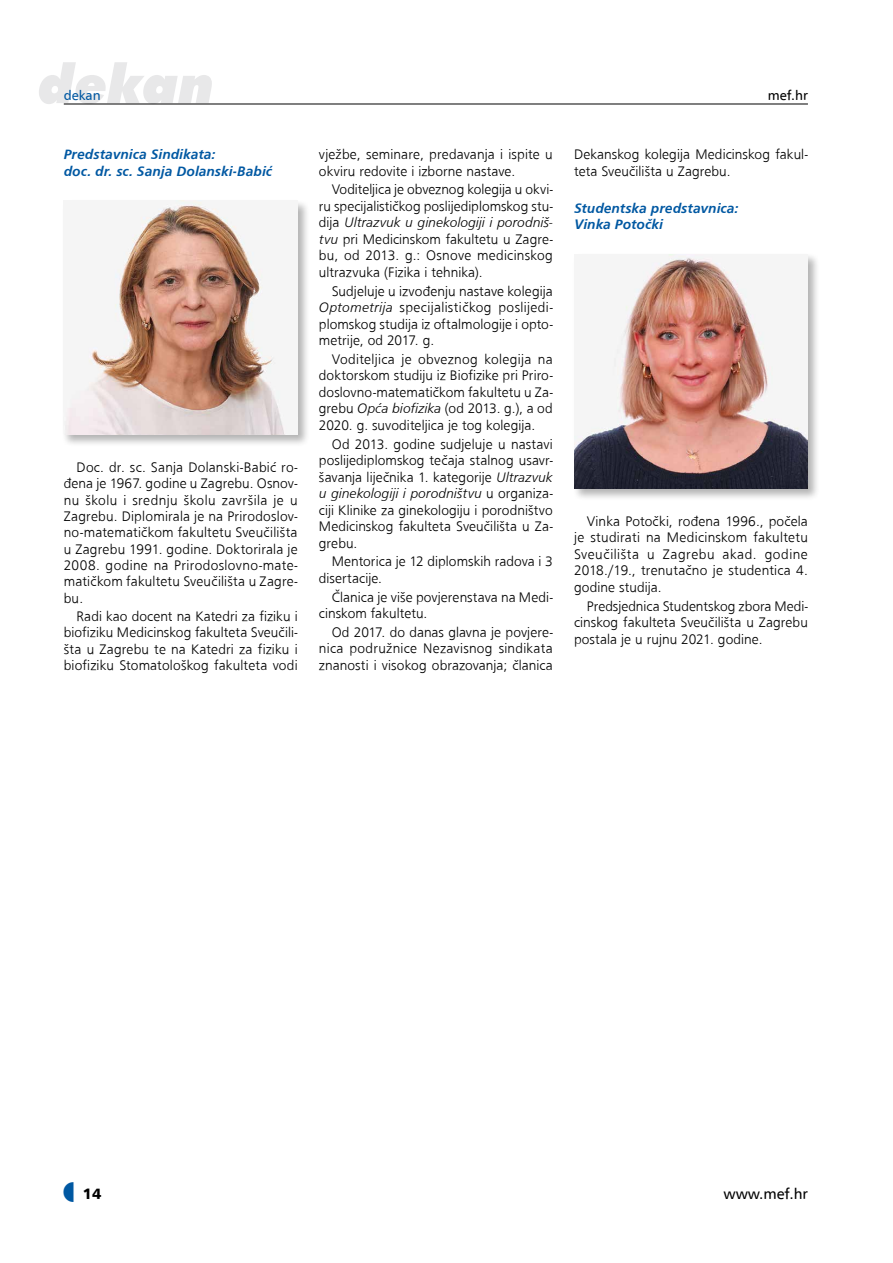
<style>
.page{position:relative;width:893px;height:1263px;background:#fff}
.page>*{position:absolute;margin:0;border:0;box-sizing:border-box;transform-origin:0 0}
.t1{font:italic 900 54px "Futura BT";color:#e8e8e9}
.t2{font:15px "A Frutiger";color:#000}
.t3{font:900 15px "A Frutiger";color:#000}
.t4{font:500 14.25px/16.5px "Frugal Sans Light DTC";letter-spacing:.005em;color:#000;text-align:justify}
.t5{font:500 14.25px/16.5px "Frugal Sans Bold Italic DTC";letter-spacing:.005em;color:#0058a2}
.t6{font:500 14.25px "Frugal Sans Light Italic DTC";color:#000}
.t7{font:13.5px "A Frutiger";color:#000}
.t8{font:13.5px "A Frutiger";color:#0058a2}
.s1{font-family:"Frugal Sans Light DTC"}
.s2{font-family:"Frugal Sans Light Italic DTC"}
</style>
<div class="page">
<hr style="left:64px;top:104px;width:744px;height:1px;background:#000">
<div style="left:62px;top:199px;width:248px;height:248px;background:#000;opacity:.3"></div>
<img style="left:64px;top:201px;width:234px;height:234px">
<div style="left:572px;top:253px;width:248px;height:248px;background:#000;opacity:.3"></div>
<img style="left:574px;top:255px;width:234px;height:234px">
<h1 class="t1" style="left:38px;top:51px;width:178px">dekan</h1>
<p class="t8" style="left:64px;top:87px;width:38px">dekan</p>
<p class="t7" style="left:768px;top:87px;width:42px">mef.hr</p>
<p class="t5" style="left:64px;top:146px;width:210px">Predstavnica Sindikata:<br>doc. dr. sc. Sanja Dolanski-Babić</p>
<p class="t4" style="left:64px;top:459px;width:235px;text-indent:13px">Doc. dr. sc. Sanja Dolanski-Babić ro&shy;đena je 1967. godine u Zagrebu. Osnov&shy;nu školu i srednju školu završila je u Zagrebu. Diplomirala je na Prirodoslov&shy;no-matematičkom fakultetu Sveučilišta u Zagrebu 1991. godine. Doktorirala je 2008. godine na Prirodoslovno-mate&shy;matičkom fakultetu Sveučilišta u Zagre&shy;bu.</p>
<p class="t4" style="left:64px;top:608px;width:235px;text-indent:13px">Radi kao docent na Katedri za fiziku i biofiziku Medicinskog fakulteta Sveučili&shy;šta u Zagrebu te na Katedri za fiziku i biofiziku Stomatološkog fakulteta vodi</p>
<p class="t4" style="left:319px;top:146px;width:235px">vježbe, seminare, predavanja i ispite u okviru redovite i izborne nastave.</p>
<p class="t4" style="left:319px;top:181px;width:235px;text-align:right">Voditeljica je obveznog kolegija u okvi&shy;ru specijalističkog poslijediplomskog stu-</p>
<p class="t6" style="left:319px;top:214px;width:235px"><span class="s1">dija</span> Ultrazvuk u ginekologiji i porodniš-</p>
<p class="t4" style="left:319px;top:231px;width:235px"><span class="s2">tvu</span> pri Medicinskom fakultetu u Zagre&shy;bu, od 2013. g.: Osnove medicinskog ultrazvuka (Fizika i tehnika).</p>
<p class="t4" style="left:319px;top:282px;width:235px;text-indent:13px">Sudjeluje u izvođenju nastave kolegija <span class="s2">Optometrija</span> specijalističkog poslijedi&shy;plomskog studija iz oftalmologije i opto&shy;metrije, od 2017. g.</p>
<p class="t4" style="left:319px;top:351px;width:235px;text-indent:13px">Voditeljica je obveznog kolegija na doktorskom studiju iz Biofizike pri Priro&shy;doslovno-matematičkom fakultetu u Za&shy;grebu <span class="s2">Opća biofizika</span> (od 2013. g.), a od 2020. g. suvoditeljica je tog kolegija.</p>
<p class="t4" style="left:319px;top:435px;width:235px;text-indent:13px">Od 2013. godine sudjeluje u nastavi poslijediplomskog tečaja stalnog usavr&shy;šavanja liječnika 1. kategorije <span class="s2">Ultrazvuk</span></p>
<p class="t6" style="left:319px;top:485px;width:235px">u ginekologiji i porodništvu <span class="s1">u organiza-</span></p>
<p class="t4" style="left:319px;top:502px;width:235px">ciji Klinike za ginekologiju i porodništvo Medicinskog fakulteta Sveučilišta u Za&shy;grebu.</p>
<p class="t4" style="left:319px;top:553px;width:235px;text-indent:13px">Mentorica je 12 diplomskih radova i 3 disertacije.</p>
<p class="t4" style="left:319px;top:588px;width:235px;text-indent:13px">Članica je više povjerenstava na Medi&shy;cinskom fakultetu.</p>
<p class="t4" style="left:319px;top:624px;width:235px;text-indent:13px">Od 2017. do danas glavna je povjere&shy;nica podružnice Nezavisnog sindikata znanosti i visokog obrazovanja; članica</p>
<p class="t4" style="left:574px;top:146px;width:235px">Dekanskog kolegija Medicinskog fakul&shy;teta Sveučilišta u Zagrebu.</p>
<p class="t5" style="left:574px;top:200px;width:166px">Studentska predstavnica:<br>Vinka Potočki</p>
<p class="t4" style="left:574px;top:513px;width:235px;text-indent:13px">Vinka Potočki, rođena 1996., počela je studirati na Medicinskom fakultetu Sveučilišta u Zagrebu akad. godine 2018./19., trenutačno je studentica 4. godine studija.</p>
<p class="t4" style="left:574px;top:597px;width:235px;text-indent:13px">Predsjednica Studentskog zbora Medi&shy;cinskog fakulteta Sveučilišta u Zagrebu postala je u rujnu 2021. godine.</p>
<p class="t3" style="left:83px;top:1184px;width:20px">14</p>
<p class="t2" style="left:724px;top:1185px;width:86px">www.mef.hr</p>
</div>
